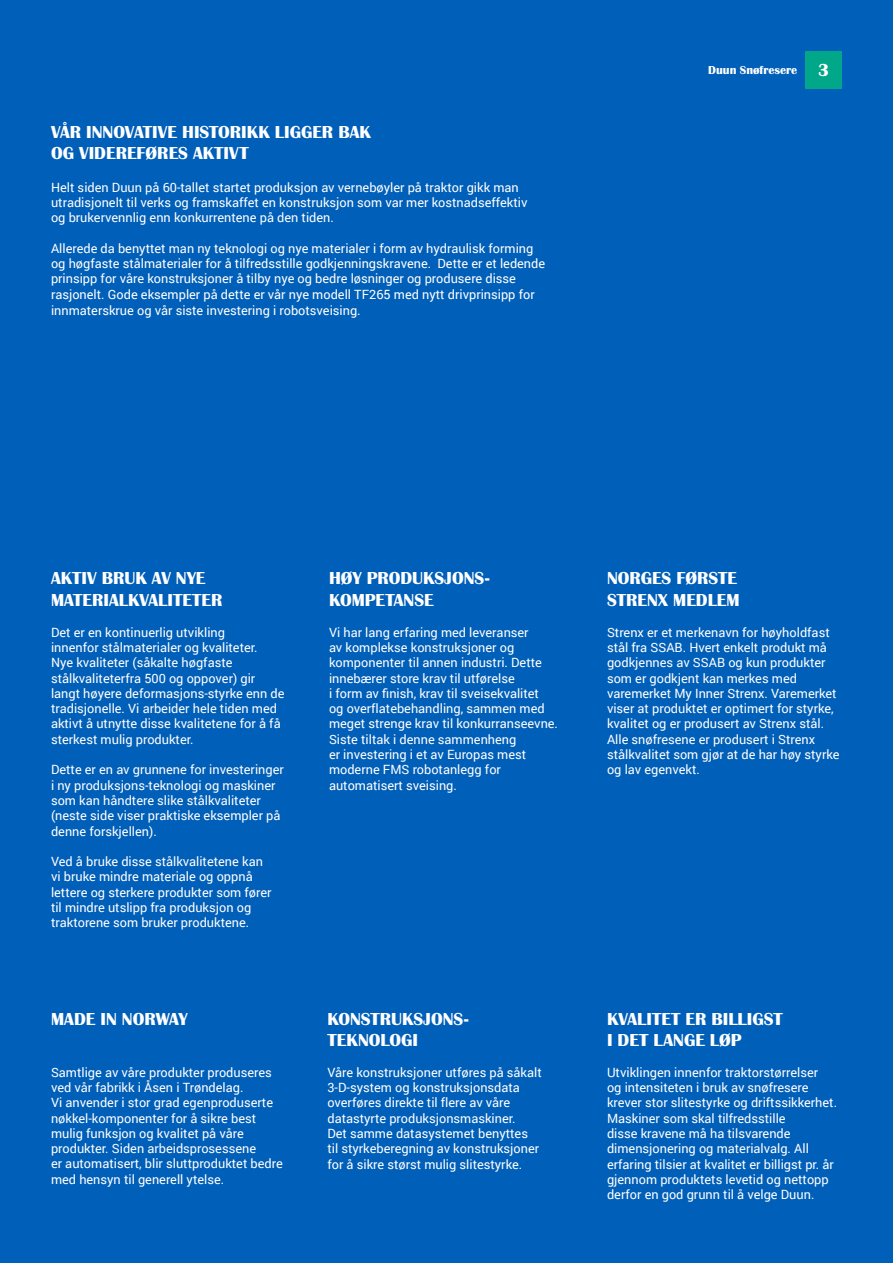
<style>
.page{position:relative;width:893px;height:1263px;background:#005fb9}
.page>*{position:absolute;margin:0;border:0;box-sizing:border-box;transform-origin:0 0}
.t1{font:700 18px/21.6px "Britannic";color:#fff}
.t2{font:12.75px/15.3px "Roboto";color:#fff}
.t3{font:700 12px "Britannic";color:#fff}
.s1{font-size:13.5px}
</style>
<div class="page">
<div style="left:805px;top:51px;width:37px;height:38px;background:#00a788"></div>
<p class="t1" style="left:51px;top:121px;width:322px">VÅR INNOVATIVE HISTORIKK LIGGER BAK</p>
<p class="t1" style="left:51px;top:143px;width:199px">OG VIDEREFØRES AKTIVT</p>
<p class="t2" style="left:51px;top:179px;width:478px">Helt siden Duun på 60-tallet startet produksjon av vernebøyler på traktor gikk man utradisjonelt til verks og framskaffet en konstruksjon som var mer kostnadseffektiv</p>
<p class="t2" style="left:51px;top:210px;width:284px">og brukervennlig enn konkurrentene på den tiden.</p>
<p class="t2" style="left:51px;top:240px;width:496px">Allerede da benyttet man ny teknologi og nye materialer i form av hydraulisk forming og høgfaste stålmaterialer for å tilfredsstille godkjenningskravene. Dette er et ledende prinsipp for våre konstruksjoner å tilby nye og bedre løsninger og produsere disse rasjonelt. Gode eksempler på dette er vår nye modell TF265 med nytt drivprinsipp for innmaterskrue og vår siste investering i robotsveising<span class="s1">.</span></p>
<p class="t3" style="left:708px;top:63px;width:91px">Duun Snøfresere</p>
<p class="t1" style="left:818px;top:59px;width:12px">3</p>
<p class="t1" style="left:51px;top:568px;width:173px">AKTIV BRUK AV NYE<br>MATERIALKVALITETER</p>
<p class="t2" style="left:51px;top:624px;width:235px">Det er en kontinuerlig utvikling<br>innenfor stålmaterialer og kvaliteter.<br>Nye kvaliteter (såkalte høgfaste stålkvaliteterfra 500 og oppover) gir langt høyere deformasjons-styrke enn de tradisjonelle. Vi arbeider hele tiden med aktivt å utnytte disse kvalitetene for å få sterkest mulig produkter.</p>
<p class="t2" style="left:51px;top:762px;width:234px">Dette er en av grunnene for investeringer i ny produksjons-teknologi og maskiner som kan håndtere slike stålkvaliteter (neste side viser praktiske eksempler på denne forskjellen).</p>
<p class="t2" style="left:51px;top:853px;width:222px">Ved å bruke disse stålkvalitetene kan vi bruke mindre materiale og oppnå lettere og sterkere produkter som fører til mindre utslipp fra produksjon og traktorene som bruker produktene.</p>
<p class="t1" style="left:51px;top:1008px;width:138px">MADE IN NORWAY</p>
<p class="t2" style="left:51px;top:1064px;width:222px">Samtlige av våre produkter produseres ved vår fabrikk i Åsen i Trøndelag.</p>
<p class="t2" style="left:51px;top:1094px;width:224px">Vi anvender i stor grad egenproduserte</p>
<p class="t2" style="left:51px;top:1110px;width:207px">nøkkel-komponenter for å sikre best mulig funksjon og kvalitet på våre produkter. Siden arbeidsprosessene</p>
<p class="t2" style="left:51px;top:1156px;width:233px">er automatisert, blir sluttproduktet bedre med hensyn til generell ytelse.</p>
<p class="t1" style="left:329px;top:568px;width:162px">HØY PRODUKSJONS-</p>
<p class="t1" style="left:329px;top:589px;width:106px">KOMPETANSE</p>
<p class="t2" style="left:329px;top:624px;width:214px">Vi har lang erfaring med leveranser av komplekse konstruksjoner og komponenter til annen industri. Dette innebærer store krav til utførelse</p>
<p class="t2" style="left:329px;top:685px;width:211px">i form av finish, krav til sveisekvalitet</p>
<p class="t2" style="left:329px;top:700px;width:231px">og overflatebehandling, sammen med meget strenge krav til konkurranseevne.<br>Siste tiltak i denne sammenheng<br>er investering i et av Europas mest moderne FMS robotanlegg for automatisert sveising.</p>
<p class="t1" style="left:327px;top:1008px;width:142px">KONSTRUKSJONS-</p>
<p class="t1" style="left:327px;top:1029px;width:92px">TEKNOLOGI</p>
<p class="t2" style="left:327px;top:1064px;width:216px">Våre konstruksjoner utføres på såkalt 3-D-system og konstruksjonsdata overføres direkte til flere av våre datastyrte produksjonsmaskiner.</p>
<p class="t2" style="left:327px;top:1125px;width:202px">Det samme datasystemet benyttes</p>
<p class="t2" style="left:327px;top:1140px;width:213px">til styrkeberegning av konstruksjoner</p>
<p class="t2" style="left:327px;top:1156px;width:196px">for å sikre størst mulig slitestyrke.</p>
<p class="t1" style="left:607px;top:568px;width:132px">NORGES FØRSTE</p>
<p class="t1" style="left:607px;top:589px;width:134px">STRENX MEDLEM</p>
<p class="t2" style="left:607px;top:624px;width:234px">Strenx er et merkenavn for høyholdfast stål fra SSAB. Hvert enkelt produkt må godkjennes av SSAB og kun produkter som er godkjent kan merkes med varemerket My Inner Strenx. Varemerket viser at produktet er optimert for styrke, kvalitet og er produsert av Strenx stål.<br>Alle snøfresene er produsert i Strenx stålkvalitet som gjør at de har høy styrke og lav egenvekt.</p>
<p class="t1" style="left:607px;top:1008px;width:177px">KVALITET ER BILLIGST</p>
<p class="t1" style="left:607px;top:1029px;width:136px">I DET LANGE LØP</p>
<p class="t2" style="left:607px;top:1064px;width:213px">Utviklingen innenfor traktorstørrelser</p>
<p class="t2" style="left:607px;top:1079px;width:203px">og intensiteten i bruk av snøfresere</p>
<p class="t2" style="left:607px;top:1095px;width:232px">krever stor slitestyrke og driftssikkerhet.</p>
<p class="t2" style="left:607px;top:1110px;width:228px">Maskiner som skal tilfredsstille<br>disse kravene må ha tilsvarende dimensjonering og materialvalg. All erfaring tilsier at kvalitet er billigst pr. år gjennom produktets levetid og nettopp derfor en god grunn til å velge Duun.</p>
</div>
